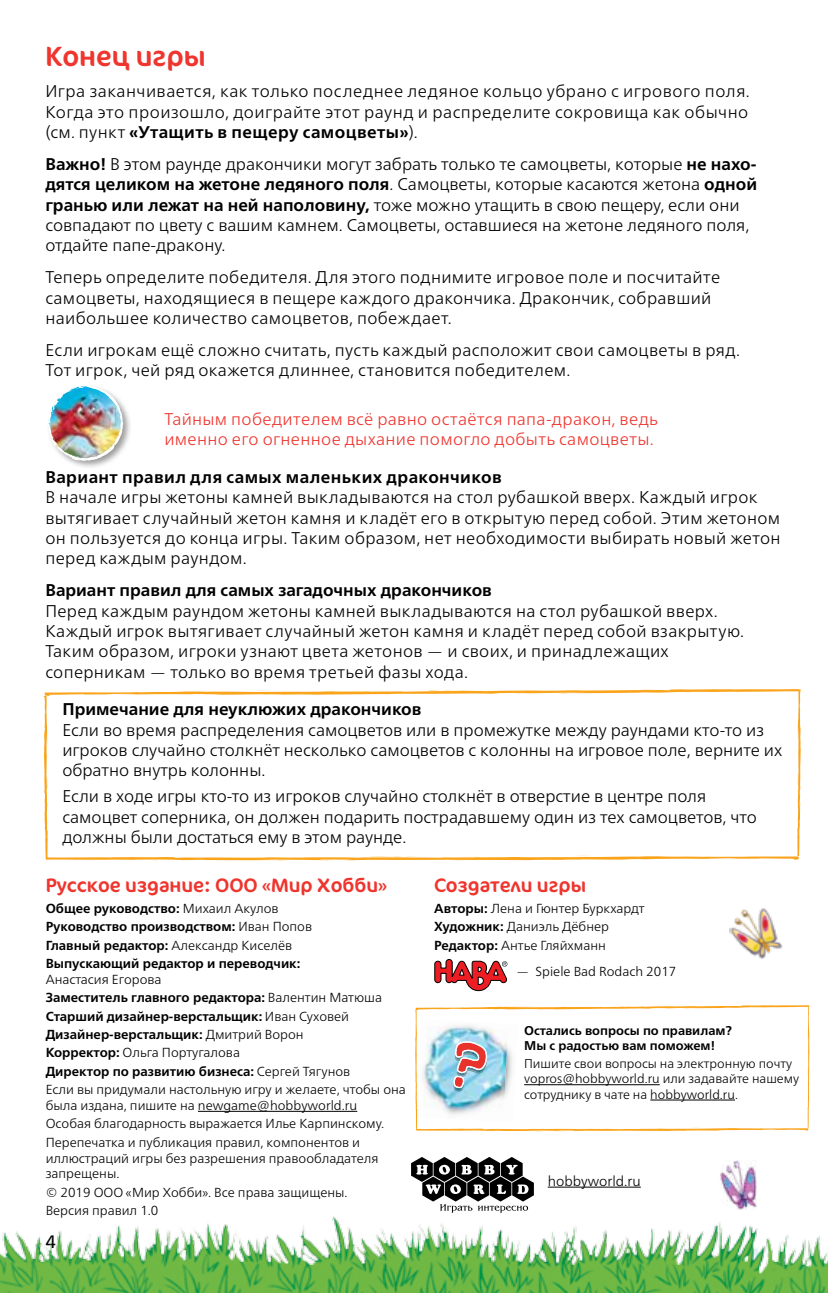
<style>
.page{position:relative;width:828px;height:1293px;background:#fff}
.page>*{position:absolute;margin:0;border:0;box-sizing:border-box;transform-origin:0 0}
.t1{font:28px "Cocon";color:#ee352e}
.t2{font:19.6px "Cocon";color:#ee352e}
.t3{font:18px "Frutiger Neue LTW1 G";color:#000}
.t4{font:300 17px/20.4px "Frutiger Neue LTW1 G";letter-spacing:.015em;color:#000}
.t5{font:300 17px/20.4px "Frutiger Neue LTW1 G";letter-spacing:.02em;color:#ee352e}
.t6{font:700 17px "Frutiger Neue LTW1 G";color:#000}
.t7{font:700 17px "Frutiger Neue LTW1 G";letter-spacing:.025em;color:#000}
.t8{font:300 14px "Frutiger Neue LTW1 G";color:#000}
.t9{font:300 13.2px/18.4px "Frutiger Neue LTW1 G";color:#000}
.t10{font:700 13.2px/18.4px "Frutiger Neue LTW1 G";color:#000}
.t11{font:300 12.8px/15.2px "Frutiger Neue LTW1 G";color:#000}
.t12{font:700 12.8px/15.2px "Frutiger Neue LTW1 G";color:#000}
.s1{font-weight:700}
.s2{font-weight:300}
</style>
<div class="page">
<img style="left:0;top:1204px;width:828px;height:89px">
<div style="left:46px;top:384px;width:86px;height:85px;background:#000;opacity:.4"></div>
<img style="left:48px;top:385px;width:75px;height:77px">
<svg style="left:43px;top:689px;width:758px;height:171px"></svg>
<svg style="left:415px;top:1005px;width:395px;height:126px"></svg>
<svg style="left:434px;top:959px;width:73px;height:32px"></svg>
<svg style="left:411px;top:1157px;width:123px;height:55px"></svg>
<hr style="left:548px;top:1186px;width:93px;height:1px;background:#000">
<img style="left:730px;top:908px;width:52px;height:50px">
<hr style="left:524px;top:1084px;width:136px;height:1px;background:#000">
<hr style="left:650px;top:1099px;width:85px;height:1px;background:#000">
<hr style="left:198px;top:1111px;width:159px;height:1px;background:#000">
<img style="left:719px;top:1160px;width:37px;height:49px">
<h1 class="t1" style="left:45px;top:38px;width:162px">Конец игры</h1>
<p class="t4" style="left:45px;top:81px;width:706px;text-align:justify">Игра заканчивается, как только последнее ледяное кольцо убрано с игрового поля.<br>Когда это произошло, доиграйте этот раунд и распределите сокровища как обычно (см. пункт <span class="s1">«Утащить в пещеру самоцветы»</span>).</p>
<p class="t4" style="left:45px;top:154px;width:713px"><span class="s1">Важно!</span> В этом раунде дракончики могут забрать только те самоцветы, которые <span class="s1">не нахо&shy;дятся целиком на жетоне ледяного поля</span>. Самоцветы, которые касаются жетона <span class="s1">одной гранью или лежат на ней наполовину,</span> тоже можно утащить в свою пещеру, если они совпадают по цвету с вашим камнем. Самоцветы, оставшиеся на жетоне ледяного поля, отдайте папе-дракону.</p>
<p class="t4" style="left:45px;top:267px;width:676px">Теперь определите победителя. Для этого поднимите игровое поле и посчитайте самоцветы, находящиеся в пещере каждого дракончика. Дракончик, собравший наибольшее количество самоцветов, побеждает.</p>
<p class="t4" style="left:45px;top:339px;width:696px">Если игрокам ещё сложно считать, пусть каждый расположит свои самоцветы в ряд.<br>Тот игрок, чей ряд окажется длиннее, становится победителем.</p>
<p class="t5" style="left:164px;top:409px;width:495px">Тайным победителем всё равно остаётся папа-дракон, ведь именно его огненное дыхание помогло добыть самоцветы.</p>
<p class="t7" style="left:45px;top:467px;width:458px">Вариант правил для самых маленьких дракончиков</p>
<p class="t4" style="left:45px;top:487px;width:737px">В начале игры жетоны камней выкладываются на стол рубашкой вверх. Каждый игрок вытягивает случайный жетон камня и кладёт его в открытую перед собой. Этим жетоном он пользуется до конца игры. Таким образом, нет необходимости выбирать новый жетон перед каждым раундом.</p>
<p class="t6" style="left:45px;top:580px;width:448px">Вариант правил для самых загадочных дракончиков</p>
<p class="t4" style="left:45px;top:600px;width:700px">Перед каждым раундом жетоны камней выкладываются на стол рубашкой вверх.<br>Каждый игрок вытягивает случайный жетон камня и кладёт перед собой взакрытую.<br>Таким образом, игроки узнают цвета жетонов — и своих, и принадлежащих соперникам — только во время третьей фазы хода.</p>
<p class="t6" style="left:62px;top:699px;width:360px">Примечание для неуклюжих дракончиков</p>
<p class="t4" style="left:62px;top:719px;width:721px">Если во время распределения самоцветов или в промежутке между раундами кто-то из игроков случайно столкнёт несколько самоцветов с колонны на игровое поле, верните их обратно внутрь колонны.</p>
<p class="t4" style="left:62px;top:786px;width:696px">Если в ходе игры кто-то из игроков случайно столкнёт в отверстие в центре поля самоцвет соперника, он должен подарить пострадавшему один из тех самоцветов, что должны были достаться ему в этом раунде.</p>
<p class="t2" style="left:434px;top:873px;width:153px">Создатели игры</p>
<p class="t9" style="left:434px;top:899px;width:212px"><span class="s1">Авторы:</span> Лена и Гюнтер Буркхардт<br><span class="s1">Художник:</span> Даниэль Дёбнер<br><span class="s1">Редактор:</span> Антье Гляйхманн</p>
<p class="t9" style="left:516px;top:961px;width:162px">— Spiele Bad Rodach 2017</p>
<p class="t2" style="left:46px;top:873px;width:343px">Русское издание: ООО «Мир Хобби»</p>
<p class="t10" style="left:46px;top:899px;width:268px">Общее руководство: <span class="s2">Михаил Акулов </span>Руководство производством: <span class="s2">Иван Попов </span>Главный редактор: <span class="s2">Александр Киселёв </span>Выпускающий редактор и переводчик:</p>
<p class="t9" style="left:46px;top:970px;width:362px">Анастасия Егорова<br><span class="s1">Заместитель главного редактора:</span> Валентин Матюша <span class="s1">Старший дизайнер-верстальщик:</span> Иван Суховей <span class="s1">Дизайнер-верстальщик:</span> Дмитрий Ворон<br><span class="s1">Корректор:</span> Ольга Португалова<br><span class="s1">Директор по развитию бизнеса:</span> Сергей Тягунов<br>Если вы придумали настольную игру и желаете, чтобы она</p>
<p class="t9" style="left:46px;top:1096px;width:340px">была издана, пишите на newgame@hobbyworld.ru<br>Особая благодарность выражается Илье Карпинскому.<br>Перепечатка и публикация правил, компонентов и</p>
<p class="t9" style="left:46px;top:1150px;width:334px;line-height:15.8px">иллюстраций игры без разрешения правообладателя запрещены.</p>
<p class="t9" style="left:46px;top:1182px;width:303px">© 2019 ООО «Мир Хобби». Все права защищены.<br>Версия правил 1.0</p>
<p class="t12" style="left:524px;top:1023px;width:209px">Остались вопросы по правилам?<br>Мы с радостью вам поможем!</p>
<p class="t11" style="left:524px;top:1056px;width:276px">Пишите свои вопросы на электронную почту vopros@hobbyworld.ru или задавайте нашему сотруднику в чате на hobbyworld.ru.</p>
<p class="t8" style="left:548px;top:1172px;width:95px">hobbyworld.ru</p>
<p class="t3" style="left:45px;top:1230px;width:12px">4</p>
</div>
